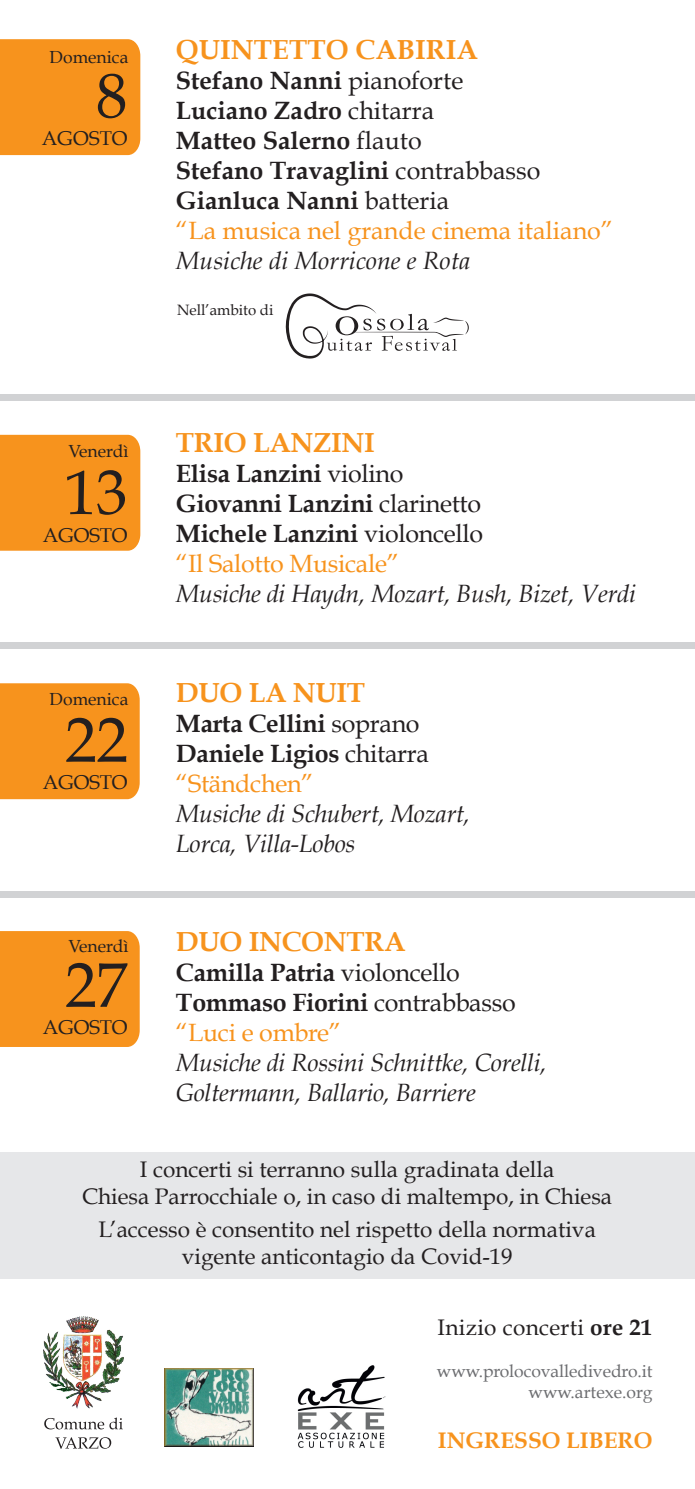
<style>
.page{position:relative;width:695px;height:1489px;background:#fff}
.page>*{position:absolute;margin:0;border:0;box-sizing:border-box;transform-origin:0 0}
.t1{font:62.5px "Book Antiqua";color:#231f20}
.t2{font:700 27.5px "Book Antiqua";letter-spacing:-.01em;color:#f7931d}
.t3{font:700 25px/30px "Book Antiqua";letter-spacing:-.01em;color:#231f20}
.t4{font:italic 25px/30px "Book Antiqua";letter-spacing:-.01em;color:#231f20}
.t5{font:22.5px/27px "Book Antiqua";color:#231f20;text-align:center}
.t6{font:700 22.5px "Book Antiqua";color:#f7931d}
.t7{font:20px "Book Antiqua";color:#231f20}
.t8{font:17.5px/21px "Book Antiqua";letter-spacing:-.005em;color:#6c6d70;text-align:right}
.t9{font:17.5px "Book Antiqua";color:#231f20}
.t10{font:15px "Book Antiqua";color:#231f20}
.s1{font-weight:400}
.s2{font-weight:400;color:#f7931d}
.s3{font-weight:700}
</style>
<div class="page">
<div style="left:0;top:1152px;width:694px;height:126px;background:#e6e7e9"></div>
<div style="left:0;top:931px;width:140px;height:115px;background:#f7931d"></div>
<div style="left:0;top:683px;width:140px;height:116px;background:#f7931d"></div>
<div style="left:0;top:435px;width:140px;height:115px;background:#f7931d"></div>
<div style="left:0;top:39px;width:140px;height:116px;background:#f7931d"></div>
<img style="left:165px;top:1368px;width:89px;height:78px">
<img style="left:297px;top:1365px;width:89px;height:83px">
<img style="left:43px;top:1316px;width:80px;height:92px">
<svg style="left:44px;top:1417px;width:79px;height:12px"></svg>
<svg style="left:55px;top:1437px;width:56px;height:11px"></svg>
<div style="left:0;top:394px;width:694px;height:6px;background:#d1d2d4"></div>
<svg style="left:286px;top:293px;width:182px;height:65px"></svg>
<div style="left:0;top:643px;width:694px;height:6px;background:#d1d2d4"></div>
<div style="left:0;top:891px;width:694px;height:7px;background:#d1d2d4"></div>
<p class="t9" style="left:50px;top:46px;width:80px">Domenica</p>
<h1 class="t1" style="left:96px;top:57px;width:33px">8</h1>
<p class="t7" style="left:42px;top:126px;width:87px">AGOSTO</p>
<p class="t9" style="left:68px;top:440px;width:61px">Venerdì</p>
<h1 class="t1" style="left:65px;top:454px;width:64px">13</h1>
<p class="t7" style="left:43px;top:522px;width:86px">AGOSTO</p>
<p class="t9" style="left:50px;top:688px;width:80px">Domenica</p>
<h1 class="t1" style="left:65px;top:701px;width:64px">22</h1>
<p class="t7" style="left:43px;top:770px;width:86px">AGOSTO</p>
<p class="t9" style="left:68px;top:935px;width:61px">Venerdì</p>
<h1 class="t1" style="left:65px;top:946px;width:64px">27</h1>
<p class="t7" style="left:43px;top:1015px;width:86px">AGOSTO</p>
<p class="t2" style="left:176px;top:34px;width:303px">QUINTETTO CABIRIA</p>
<p class="t3" style="left:176px;top:66px;width:439px">Stefano Nanni <span class="s1">pianoforte<br></span>Luciano Zadro <span class="s1">chitarra<br></span>Matteo Salerno <span class="s1">flauto<br></span>Stefano Travaglini <span class="s1">contrabbasso<br></span>Gianluca Nanni <span class="s1">batteria<br></span><span class="s2">“La musica nel grande cinema italiano”</span></p>
<p class="t4" style="left:176px;top:246px;width:295px">Musiche di Morricone e Rota</p>
<p class="t10" style="left:177px;top:301px;width:98px">Nell’ambito di</p>
<p class="t2" style="left:176px;top:427px;width:200px">TRIO LANZINI</p>
<p class="t3" style="left:176px;top:459px;width:308px">Elisa Lanzini <span class="s1">violino<br></span>Giovanni Lanzini <span class="s1">clarinetto<br></span>Michele Lanzini <span class="s1">violoncello </span><span class="s2">“Il Salotto Musicale”</span></p>
<p class="t4" style="left:176px;top:579px;width:461px">Musiche di Haydn, Mozart, Bush, Bizet, Verdi</p>
<p class="t2" style="left:176px;top:676px;width:191px">DUO LA NUIT</p>
<p class="t3" style="left:176px;top:708px;width:254px">Marta Cellini <span class="s1">soprano<br></span>Daniele Ligios <span class="s1">chitarra </span><span class="s2">“Ständchen”</span></p>
<p class="t4" style="left:176px;top:798px;width:295px">Musiche di Schubert, Mozart,<br>Lorca, Villa-Lobos</p>
<p class="t2" style="left:176px;top:925px;width:231px">DUO INCONTRA</p>
<p class="t3" style="left:176px;top:957px;width:341px">Camilla Patria <span class="s1">violoncello<br></span>Tommaso Fiorini <span class="s1">contrabbasso </span><span class="s2">“Luci e ombre”</span></p>
<p class="t4" style="left:176px;top:1047px;width:372px">Musiche di Rossini Schnittke, Corelli,<br>Goltermann, Ballario, Barriere</p>
<p class="t5" style="left:82px;top:1155px;width:531px">I concerti si terranno sulla gradinata della<br>Chiesa Parrocchiale o, in caso di maltempo, in Chiesa</p>
<p class="t5" style="left:98px;top:1215px;width:499px">L’accesso è consentito nel rispetto della normativa vigente anticontagio da Covid-19</p>
<p class="t5" style="left:437px;top:1313px;width:216px">Inizio concerti <span class="s3">ore 21</span></p>
<p class="t8" style="left:437px;top:1360px;width:217px">www.prolocovalledivedro.it www.artexe.org</p>
<p class="t6" style="left:438px;top:1427px;width:216px">INGRESSO LIBERO</p>
</div>
